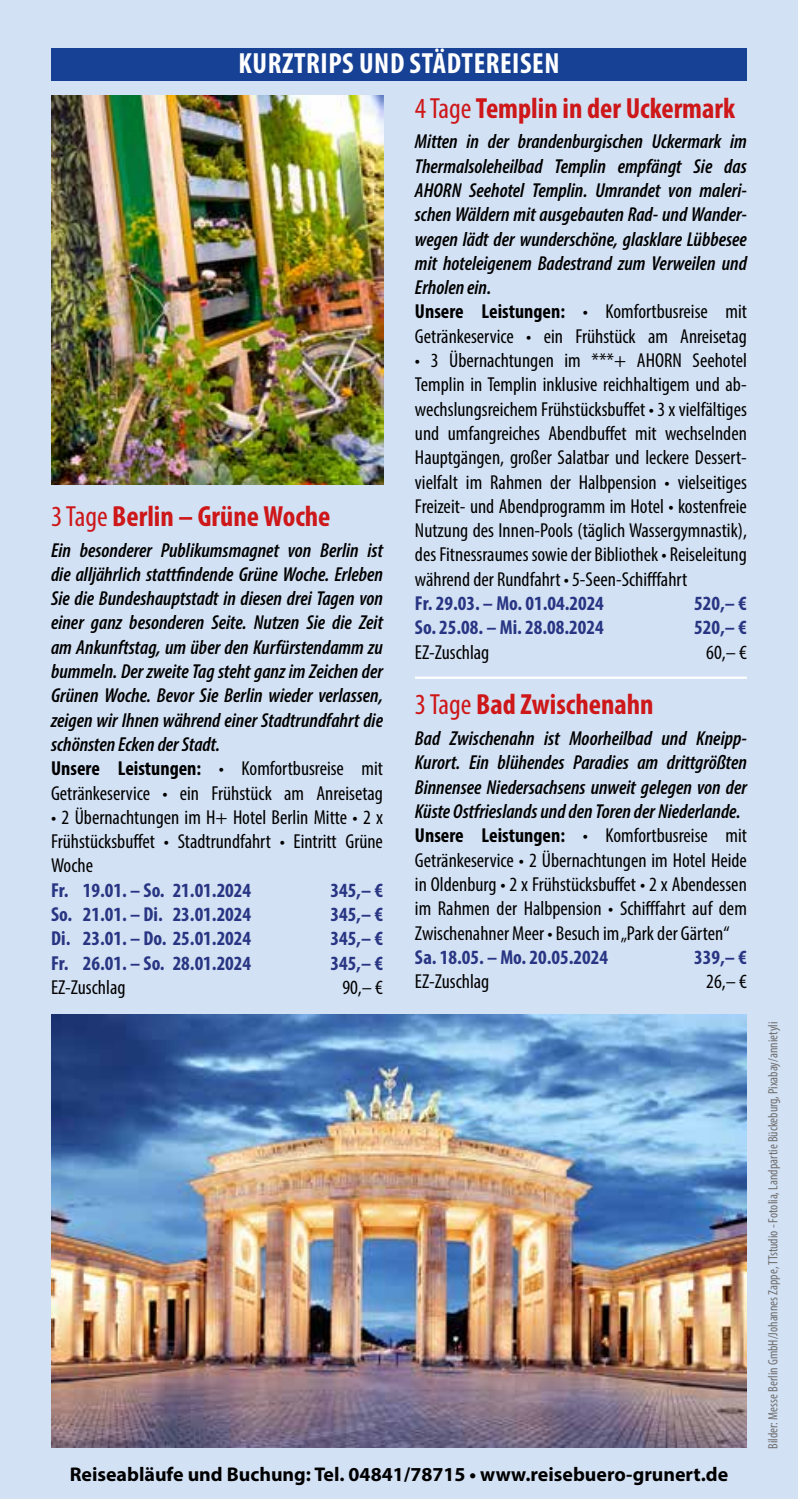
<style>
.page{position:relative;width:798px;height:1499px;background:#fff}
.page>*{position:absolute;margin:0;border:0;box-sizing:border-box;transform-origin:0 0}
.t1{font:700 condensed 29.25px "Myriad Pro";color:#cd1719}
.t2{font:700 condensed 29.25px "Myriad Pro";letter-spacing:.02em;color:#fff}
.t3{font:condensed 20.25px/24.3px "Myriad Pro";color:#000;text-align:justify}
.t4{font:italic 20.25px/24.3px "Myriad Variable Concept";color:#000;text-align:justify}
.t5{font:700 condensed 20.25px "Myriad Pro";color:#283583}
.t6{font:700 19.8px "Myriad Pro";color:#000}
.t7{font:condensed 13.5px "Myriad Pro";color:#706f6f}
.s1{font-weight:400}
.s2{font-weight:700}
</style>
<div class="page">
<div style="left:0;top:0;width:797px;height:1499px;background:#d3e1f4"></div>
<div style="left:51px;top:48px;width:695px;height:32px;background:#164194"></div>
<hr style="left:415px;top:677px;width:331px;height:2px;background:#fff">
<img style="left:51px;top:1014px;width:695px;height:434px">
<img style="left:51px;top:96px;width:332px;height:389px">
<h1 class="t2" style="left:238px;top:45px;width:322px">KURZTRIPS UND STÄDTEREISEN</h1>
<h1 class="t1" style="left:51px;top:498px;width:281px"><span class="s1">3 Tage</span> Berlin – Grüne Woche</h1>
<p class="t4" style="left:51px;top:538px;width:333px">Ein besonderer Publikumsmagnet von Berlin ist die alljährlich stattfindende Grüne Woche. Erleben Sie die Bundeshauptstadt in diesen drei Tagen von einer ganz besonderen Seite. Nutzen Sie die Zeit am Ankunftstag, um über den Kurfürstendamm zu bummeln. Der zweite Tag steht ganz im Zeichen der Grünen Woche. Bevor Sie Berlin wieder verlassen, zeigen wir Ihnen während einer Stadtrundfahrt die schönsten Ecken der Stadt.</p>
<p class="t3" style="left:51px;top:756px;width:333px"><span class="s2">Unsere Leistungen:</span> • Komfortbusreise mit<br>Getränkeservice • ein Frühstück am Anreisetag</p>
<p class="t3" style="left:51px;top:805px;width:333px">• 2 Übernachtungen im H+ Hotel Berlin Mitte • 2 x Frühstücksbuffet • Stadtrundfahrt • Eintritt Grüne Woche</p>
<p class="t5" style="left:51px;top:877px;width:201px">Fr. 19.01. – So. 21.01.2024</p>
<p class="t5" style="left:330px;top:877px;width:54px">345,– €</p>
<p class="t5" style="left:51px;top:902px;width:201px">So. 21.01. – Di. 23.01.2024</p>
<p class="t5" style="left:330px;top:902px;width:54px">345,– €</p>
<p class="t5" style="left:51px;top:926px;width:201px">Di. 23.01. – Do. 25.01.2024</p>
<p class="t5" style="left:330px;top:926px;width:54px">345,– €</p>
<p class="t5" style="left:51px;top:950px;width:201px">Fr. 26.01. – So. 28.01.2024</p>
<p class="t5" style="left:330px;top:950px;width:54px">345,– €</p>
<p class="t3" style="left:51px;top:975px;width:76px">EZ-Zuschlag</p>
<p class="t3" style="left:342px;top:975px;width:42px">90,– €</p>
<h1 class="t1" style="left:415px;top:90px;width:322px"><span class="s1">4 Tage</span> Templin in der Uckermark</h1>
<p class="t4" style="left:415px;top:129px;width:333px">Mitten in der brandenburgischen Uckermark im Thermalsoleheilbad Templin empfängt Sie das AHORN Seehotel Templin. Umrandet von maleri&shy;schen Wäldern mit ausgebauten Rad- und Wander&shy;wegen lädt der wunderschöne, glasklare Lübbesee mit hoteleigenem Badestrand zum Verweilen und Erholen ein.</p>
<p class="t3" style="left:415px;top:299px;width:333px"><span class="s2">Unsere Leistungen:</span> • Komfortbusreise mit<br>Getränkeservice • ein Frühstück am Anreisetag</p>
<p class="t3" style="left:415px;top:348px;width:333px">• 3 Übernachtungen im ***+ AHORN Seehotel Templin in Templin inklusive reichhaltigem und ab&shy;wechslungsreichem Frühstücksbuffet • 3 x vielfältiges und umfangreiches Abendbuffet mit wechselnden Hauptgängen, großer Salatbar und leckere Dessert&shy;vielfalt im Rahmen der Halbpension • vielseitiges Freizeit- und Abendprogramm im Hotel • kostenfreie Nutzung des Innen-Pools (täglich Wassergymnastik), des Fitnessraumes sowie der Bibliothek • Reiseleitung während der Rundfahrt • 5-Seen-Schifffahrt</p>
<p class="t5" style="left:415px;top:591px;width:190px">Fr. 29.03. – Mo. 01.04.2024</p>
<p class="t5" style="left:694px;top:591px;width:54px">520,– €</p>
<p class="t5" style="left:415px;top:615px;width:190px">So. 25.08. – Mi. 28.08.2024</p>
<p class="t5" style="left:694px;top:615px;width:54px">520,– €</p>
<p class="t3" style="left:415px;top:639px;width:76px">EZ-Zuschlag</p>
<p class="t3" style="left:706px;top:639px;width:42px">60,– €</p>
<h1 class="t1" style="left:415px;top:686px;width:240px"><span class="s1">3 Tage</span> Bad Zwischenahn</h1>
<p class="t4" style="left:415px;top:726px;width:333px">Bad Zwischenahn ist Moorheilbad und Kneipp-Kurort. Ein blühendes Paradies am drittgrößten Binnensee Niedersachsens unweit gelegen von der Küste Ostfrieslands und den Toren der Niederlande.</p>
<p class="t3" style="left:415px;top:823px;width:333px"><span class="s2">Unsere Leistungen:</span> • Komfortbusreise mit Getränkeservice • 2 Übernachtungen im Hotel Heide in Oldenburg • 2 x Frühstücksbuffet • 2 x Abendessen im Rahmen der Halbpension • Schifffahrt auf dem Zwischenahner Meer • Besuch im „Park der Gärten“</p>
<p class="t5" style="left:415px;top:944px;width:194px">Sa. 18.05. – Mo. 20.05.2024</p>
<p class="t5" style="left:694px;top:944px;width:54px">339,– €</p>
<p class="t3" style="left:415px;top:969px;width:76px">EZ-Zuschlag</p>
<p class="t3" style="left:706px;top:969px;width:42px">26,– €</p>
<p class="t6" style="left:70px;top:1462px;width:659px">Reiseabläufe und Buchung: Tel. 04841/78715 • www.reisebuero-grunert.de</p>
<p class="t7" style="left:764px;top:1449px;width:429px;rotate:-90deg">Bilder: Messe Berlin GmbH/Johannes Zappe, TTstudio - Fotolia, Landpartie Bückeburg, Pixabay/annietyli</p>
</div>
